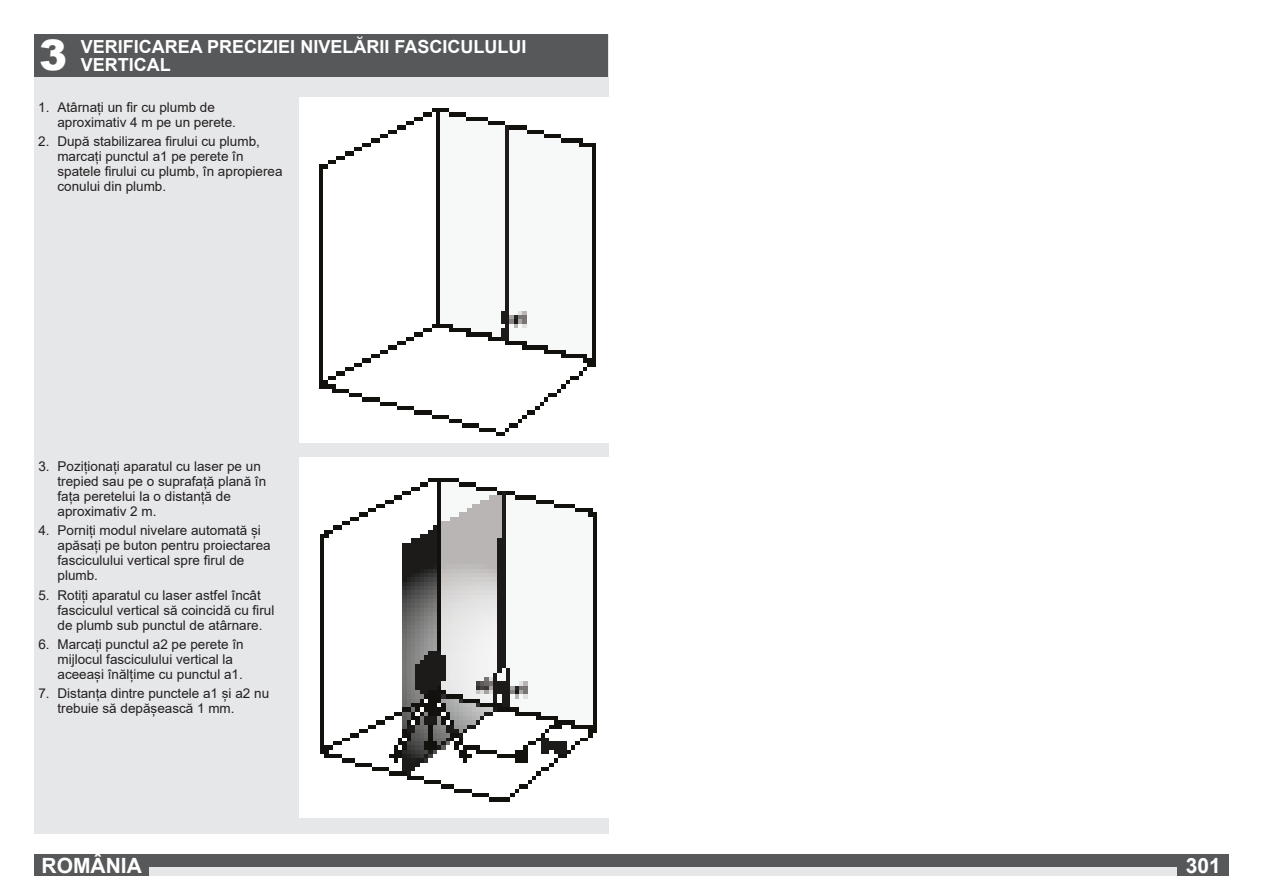
<style>
.page{position:relative;width:1263px;height:893px;background:#fff}
.page>*{position:absolute;margin:0;border:0;box-sizing:border-box;transform-origin:0 0}
.xx-Bildzahl{font:900 42px "Arial";color:#fff}
.t1{font:700 21px "Arial";color:#fff}
.Überschrift_Kasten{font:700 18px/18px "Arial";color:#fff}
.t2{font:13.5px/15px "Arial";color:#231f20}
</style>
<div class="page">
<div style="left:34px;top:855px;width:1195px;height:21px;background:#57585a"></div>
<div style="left:34px;top:867px;width:1195px;height:9px;background:#e6e7e9"></div>
<div style="left:1178px;top:855px;width:51px;height:21px;background:#57585a"></div>
<div style="left:34px;top:34px;width:574px;height:799px;background:#e6e7e9"></div>
<div style="left:34px;top:34px;width:38px;height:43px;background:#57585a"></div>
<div style="left:300px;top:98px;width:308px;height:344px;background:#fff"></div>
<img style="left:300px;top:457px;width:308px;height:360px">
<div style="left:34px;top:855px;width:115px;height:21px;background:#57585a"></div>
<div style="left:72px;top:34px;width:536px;height:43px;background:#57585a"></div>
<p class="Überschrift_Kasten" style="left:81px;top:38px;width:447px">VERIFICAREA PRECIZIEI NIVELĂRII FASCICULULUI<br>VERTICAL</p>
<p class="xx-Bildzahl" style="left:39px;top:25px;width:30px">3</p>
<p class="t2" style="left:57px;top:100px;width:180px;text-indent:-19px">1. Atârnați un fir cu plumb de aproximativ 4 m pe un perete.</p>
<p class="t2" style="left:57px;top:134px;width:227px;text-indent:-19px">2. După stabilizarea firului cu plumb, marcați punctul a1 pe perete în spatele firului cu plumb, în apropierea conului din plumb.</p>
<p class="t2" style="left:58px;top:459px;width:210px;text-indent:-19px">3. Poziționați aparatul cu laser pe un trepied sau pe o suprafață plană în fața peretelui la o distanță de aproximativ 2 m.</p>
<p class="t2" style="left:58px;top:523px;width:215px;text-indent:-19px">4. Porniți modul nivelare automată și apăsați pe buton pentru proiectarea fasciculului vertical spre firul de plumb.</p>
<p class="t2" style="left:58px;top:587px;width:218px;text-indent:-19px">5. Rotiți aparatul cu laser astfel încât fasciculul vertical să coincidă cu firul de plumb sub punctul de atârnare.</p>
<p class="t2" style="left:58px;top:637px;width:188px;text-indent:-19px">6. Marcați punctul a2 pe perete în mijlocul fasciculului vertical la aceeași înălțime cu punctul a1.</p>
<p class="t2" style="left:58px;top:686px;width:213px;text-indent:-19px">7. Distanța dintre punctele a1 și a2 nu trebuie să depășească 1 mm.</p>
<h2 class="t1" style="left:42px;top:851px;width:102px">ROMÂNIA</h2>
<h2 class="t1" style="left:41px;top:851px;width:103px">DEUTSCH</h2>
<h2 class="t1" style="left:1186px;top:851px;width:37px">301</h2>
</div>
